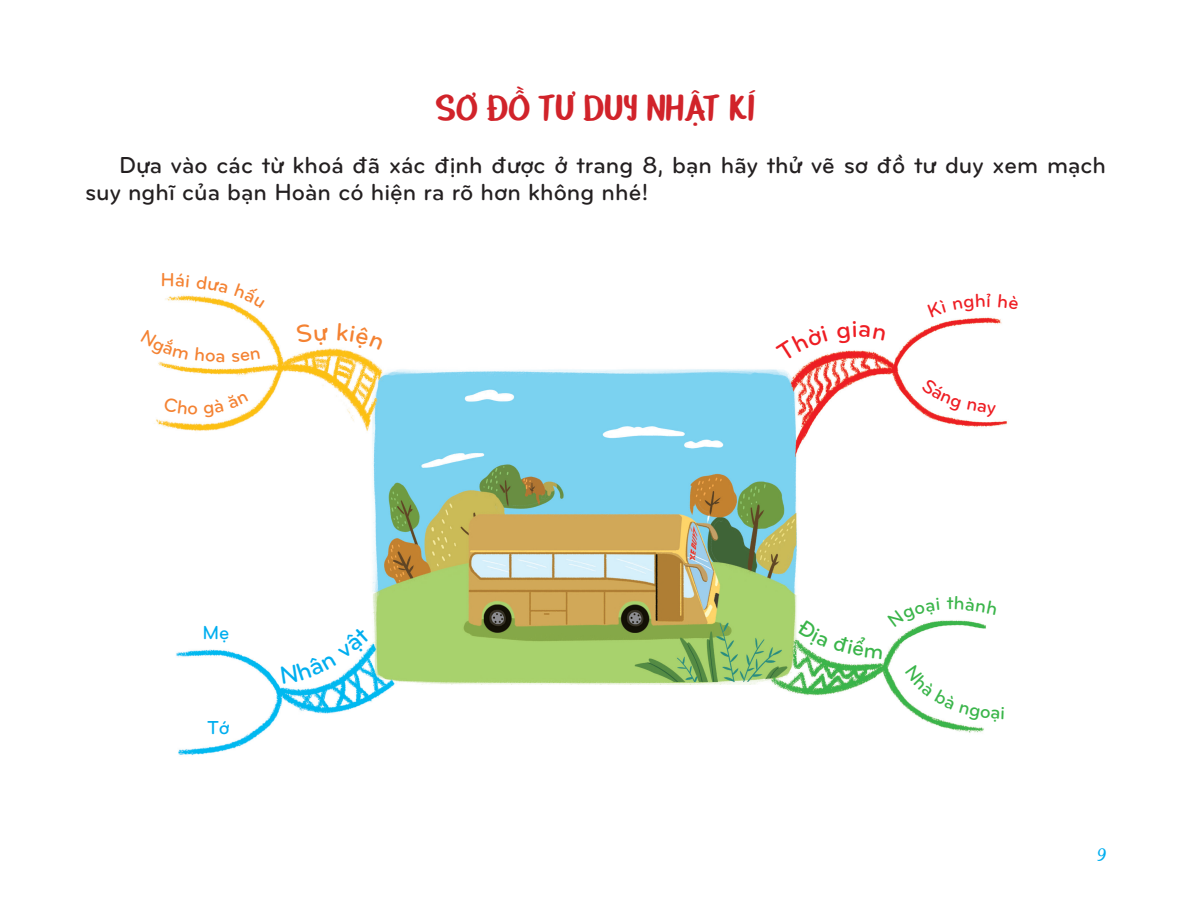
<style>
.page{position:relative;width:1204px;height:919px;background:#fff}
.page>*{position:absolute;margin:0;border:0;box-sizing:border-box;transform-origin:0 0}
.t1{font:37.5px "SVN Cavorting";color:#d1232a}
.body_text{font:24px/27px "UTM Bryant LG Bold";color:#231f20}
.body_text-2{font:19.5px "UTM Bryant LG Bold";color:#00aeef}
.body_text-3{font:19.5px "UTM Bryant LG Bold";color:#f48232}
.body_text-4{font:19.5px "UTM Bryant LG Bold";color:#3ab54a}
.t2{font:16.5px "SVN Anastasia";color:#00aeef}
</style>
<div class="page">
<img style="left:156px;top:295px;width:851px;height:460px">
<svg style="left:234px;top:295px;width:31px;height:14px"></svg>
<svg style="left:156px;top:330px;width:33px;height:29px"></svg>
<svg style="left:195px;top:347px;width:20px;height:15px"></svg>
<svg style="left:232px;top:350px;width:28px;height:12px"></svg>
<svg style="left:164px;top:397px;width:33px;height:17px"></svg>
<svg style="left:204px;top:393px;width:44px;height:25px"></svg>
<svg style="left:296px;top:324px;width:32px;height:21px"></svg>
<svg style="left:337px;top:322px;width:46px;height:28px"></svg>
<svg style="left:775px;top:325px;width:53px;height:36px"></svg>
<svg style="left:836px;top:321px;width:49px;height:22px"></svg>
<svg style="left:927px;top:299px;width:19px;height:18px"></svg>
<svg style="left:952px;top:295px;width:38px;height:17px"></svg>
<svg style="left:998px;top:295px;width:9px;height:14px"></svg>
<svg style="left:921px;top:378px;width:40px;height:33px"></svg>
<svg style="left:967px;top:401px;width:28px;height:16px"></svg>
<svg style="left:281px;top:625px;width:89px;height:58px"></svg>
<svg style="left:796px;top:597px;width:143px;height:61px"></svg>
<svg style="left:954px;top:595px;width:43px;height:19px"></svg>
<svg style="left:905px;top:664px;width:98px;height:58px"></svg>
<p class="t1" style="left:436px;top:85px;width:320px">SƠ ĐỒ TƯ DUY NHẬT KÍ</p>
<p class="body_text" style="left:85px;top:149px;width:1022px;text-indent:34px">Dựa vào các từ khoá đã xác định được ở trang 8, bạn hãy thử vẽ sơ đồ tư duy xem mạch suy nghĩ của bạn Hoàn có hiện ra rõ hơn không nhé!</p>
<p class="body_text-3" style="left:215px;top:341px;width:12px">a</p>
<p class="body_text-2" style="left:202px;top:617px;width:29px">Mẹ</p>
<p class="body_text-2" style="left:207px;top:713px;width:24px">Tớ</p>
<p class="body_text-4" style="left:946px;top:588px;width:8px">t</p>
<p class="t2" style="left:1097px;top:845px;width:10px">9</p>
</div>
